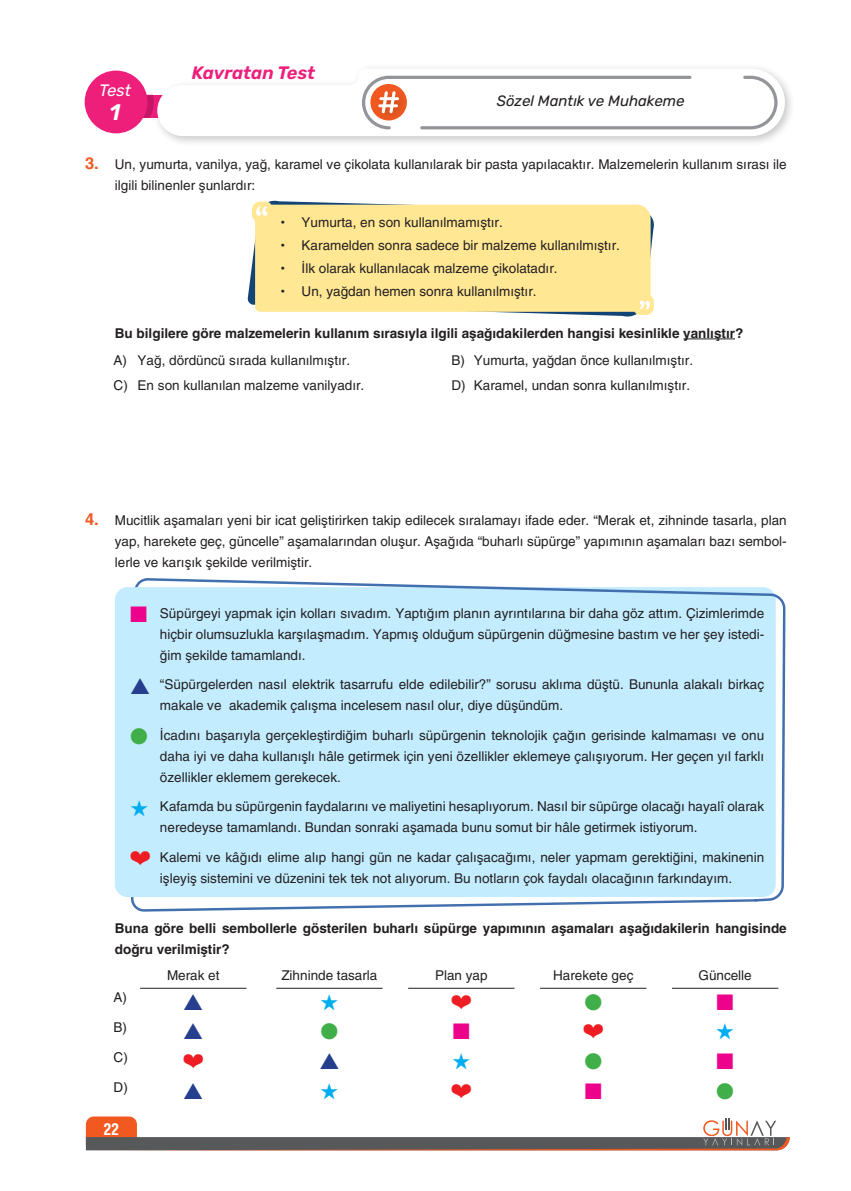
<style>
.page{position:relative;width:851px;height:1191px;background:#fff}
.page>*{position:absolute;margin:0;border:0;box-sizing:border-box;transform-origin:0 0}
.kuutu_ici_metin{font:22.5px "Zapf Dingbats ITC";color:#40ae49}
.kuutu_ici_metin-2{font:22.5px "Zapf Dingbats ITC";color:#ed028c}
.t1{font:italic 600 22.5px "Rubik";color:#fff}
.t2{font:italic 600 18px "Rubik";color:#ee1e7b}
.t3{font:italic 16.5px "Rubik";color:#fff}
.t4{font:700 condensed 15.75px "Swiss 721 BT";color:#fff}
.t5{font:italic 15px "Rubik";color:#231f20}
.kuutu_ici_metin-3{font:13.5px/21px "Helveticaaci";color:#231f20;text-align:justify}
.soru_bold{font:13.5px/21px "Helveticaaci";color:#231f20}
.soru_bold-2{font:700 13.5px/21px "Helveticaaci";color:#231f20}
.yan_yana_genis{font:13.5px "Helveticaaci";color:#231f20}
.s1{font-weight:700;font-size:16.5px;color:#f15921}
.s2{color:#ed028c}
.s3{color:#253f8e}
.s4{color:#40ae49}
.s5{color:#00aeef}
.s6{color:#ee1d23}
</style>
<div class="page">
<svg style="left:86px;top:1116px;width:703px;height:34px"></svg>
<svg style="left:143px;top:95px;width:9px;height:23px"></svg>
<div style="left:85px;top:71px;width:62px;height:62px;background:#ee1e7b;border-radius:50%"></div>
<div style="left:152px;top:63px;width:644px;height:84px;background:#231f20;opacity:.25"></div>
<svg style="left:157px;top:69px;width:627px;height:67px"></svg>
<svg style="left:362px;top:76px;width:415px;height:53px"></svg>
<hr style="left:683px;top:338px;width:52px;height:1px;background:#231f20">
<svg style="left:247px;top:200px;width:407px;height:117px"></svg>
<svg style="left:252px;top:202px;width:401px;height:113px;background:#fbe598"></svg>
<svg style="left:637px;top:299px;width:14px;height:11px"></svg>
<svg style="left:254px;top:206px;width:15px;height:12px"></svg>
<div style="left:115px;top:587px;width:660px;height:310px;background:#c3edff;border-radius:13px"></div>
<svg style="left:135px;top:578px;width:650px;height:323px"></svg>
<svg style="left:131px;top:897px;width:626px;height:15px"></svg>
<hr style="left:140px;top:988px;width:106px;height:1px;background:#231f20">
<hr style="left:276px;top:988px;width:106px;height:1px;background:#231f20">
<hr style="left:408px;top:988px;width:106px;height:1px;background:#231f20">
<hr style="left:540px;top:988px;width:106px;height:1px;background:#231f20">
<hr style="left:671px;top:988px;width:107px;height:1px;background:#231f20">
<p class="t3" style="left:99px;top:82px;width:33px">Test</p>
<p class="t1" style="left:110px;top:100px;width:12px">1</p>
<h2 class="t2" style="left:192px;top:63px;width:125px">Kavratan Test</h2>
<p class="t5" style="left:496px;top:93px;width:189px">Sözel Mantık ve Muhakeme</p>
<p class="soru_bold" style="left:115px;top:154px;width:673px;text-indent:-30px"><span class="s1">3.</span> Un, yumurta, vanilya, yağ, karamel ve çikolata kullanılarak bir pasta yapılacaktır. Malzemelerin kullanım sırası ile ilgili bilinenler şunlardır:</p>
<p class="kuutu_ici_metin-3" style="left:280px;top:212px;width:224px">• Yumurta, en son kullanılmamıştır.</p>
<p class="kuutu_ici_metin-3" style="left:280px;top:235px;width:341px">• Karamelden sonra sadece bir malzeme kullanılmıştır.</p>
<p class="kuutu_ici_metin-3" style="left:280px;top:258px;width:279px">• İlk olarak kullanılacak malzeme çikolatadır.</p>
<p class="kuutu_ici_metin-3" style="left:280px;top:281px;width:258px">• Un, yağdan hemen sonra kullanılmıştır.</p>
<p class="soru_bold-2" style="left:115px;top:322px;width:630px">Bu bilgilere göre malzemelerin kullanım sırasıyla ilgili aşağıdakilerden hangisi kesinlikle yanlıştır?</p>
<p class="yan_yana_genis" style="left:114px;top:352px;width:238px">A) Yağ, dördüncü sırada kullanılmıştır.</p>
<p class="yan_yana_genis" style="left:451px;top:352px;width:243px">B) Yumurta, yağdan önce kullanılmıştır.</p>
<p class="yan_yana_genis" style="left:114px;top:378px;width:252px">C) En son kullanılan malzeme vanilyadır.</p>
<p class="yan_yana_genis" style="left:451px;top:378px;width:240px">D) Karamel, undan sonra kullanılmıştır.</p>
<p class="soru_bold" style="left:115px;top:510px;width:673px;text-align:justify;text-indent:-30px"><span class="s1">4.</span> Mucitlik aşamaları yeni bir icat geliştirirken takip edilecek sıralamayı ifade eder. “Merak et, zihninde tasarla, plan yap, harekete geç, güncelle” aşamalarından oluşur. Aşağıda “buharlı süpürge” yapımının aşamaları bazı sembol&shy;lerle ve karışık şekilde verilmiştir.</p>
<p class="kuutu_ici_metin-3" style="left:160px;top:602px;width:605px;text-indent:-30px"><span class="s2">■</span> Süpürgeyi yapmak için kolları sıvadım. Yaptığım planın ayrıntılarına bir daha göz attım. Çizimlerimde hiçbir olumsuzlukla karşılaşmadım. Yapmış olduğum süpürgenin düğmesine bastım ve her şey istedi&shy;ğim şekilde tamamlandı.</p>
<p class="kuutu_ici_metin-3" style="left:160px;top:674px;width:605px;text-indent:-30px"><span class="s3">▲</span> “Süpürgelerden nasıl elektrik tasarrufu elde edilebilir?” sorusu aklıma düştü. Bununla alakalı birkaç makale ve akademik çalışma incelesem nasıl olur, diye düşündüm.</p>
<p class="kuutu_ici_metin-3" style="left:160px;top:724px;width:605px;text-indent:-30px"><span class="s4">●</span> İcadını başarıyla gerçekleştirdiğim buharlı süpürgenin teknolojik çağın gerisinde kalmaması ve onu daha iyi ve daha kullanışlı hâle getirmek için yeni özellikler eklemeye çalışıyorum. Her geçen yıl farklı özellikler eklemem gerekecek.</p>
<p class="kuutu_ici_metin-3" style="left:160px;top:796px;width:605px;text-indent:-30px"><span class="s5">★</span> Kafamda bu süpürgenin faydalarını ve maliyetini hesaplıyorum. Nasıl bir süpürge olacağı hayalî olarak neredeyse tamamlandı. Bundan sonraki aşamada bunu somut bir hâle getirmek istiyorum.</p>
<p class="kuutu_ici_metin-3" style="left:130px;top:846px;width:635px;text-align:center"><span class="s6">❤</span> Kalemi ve kâğıdı elime alıp hangi gün ne kadar çalışacağımı, neler yapmam gerektiğini, makinenin işleyiş sistemini ve düzenini tek tek not alıyorum. Bu notların çok faydalı olacağının farkındayım.</p>
<p class="soru_bold-2" style="left:115px;top:917px;width:673px">Buna göre belli sembollerle gösterilen buharlı süpürge yapımının aşamaları aşağıdakilerin hangisinde doğru verilmiştir?</p>
<p class="kuutu_ici_metin-3" style="left:167px;top:964px;width:54px">Merak et</p>
<p class="kuutu_ici_metin-3" style="left:281px;top:964px;width:98px">Zihninde tasarla</p>
<p class="kuutu_ici_metin-3" style="left:435px;top:964px;width:54px">Plan yap</p>
<p class="kuutu_ici_metin-3" style="left:553px;top:964px;width:82px">Harekete geç</p>
<p class="kuutu_ici_metin-3" style="left:698px;top:964px;width:55px">Güncelle</p>
<p class="kuutu_ici_metin-3" style="left:114px;top:987px;width:15px">A)</p>
<p class="kuutu_ici_metin" style="left:584px;top:991px;width:19px">●</p>
<p class="kuutu_ici_metin-2" style="left:716px;top:991px;width:19px">■</p>
<p class="kuutu_ici_metin-3" style="left:114px;top:1017px;width:15px">B)</p>
<p class="kuutu_ici_metin" style="left:320px;top:1021px;width:19px">●</p>
<p class="kuutu_ici_metin-2" style="left:452px;top:1021px;width:19px">■</p>
<p class="kuutu_ici_metin-3" style="left:114px;top:1046px;width:16px">C)</p>
<p class="kuutu_ici_metin" style="left:584px;top:1051px;width:19px">●</p>
<p class="kuutu_ici_metin-2" style="left:716px;top:1051px;width:19px">■</p>
<p class="kuutu_ici_metin-3" style="left:114px;top:1076px;width:16px">D)</p>
<p class="kuutu_ici_metin-2" style="left:584px;top:1080px;width:19px">■</p>
<p class="kuutu_ici_metin" style="left:716px;top:1080px;width:19px">●</p>
<p class="t4" style="left:103px;top:1119px;width:17px">22</p>
</div>
